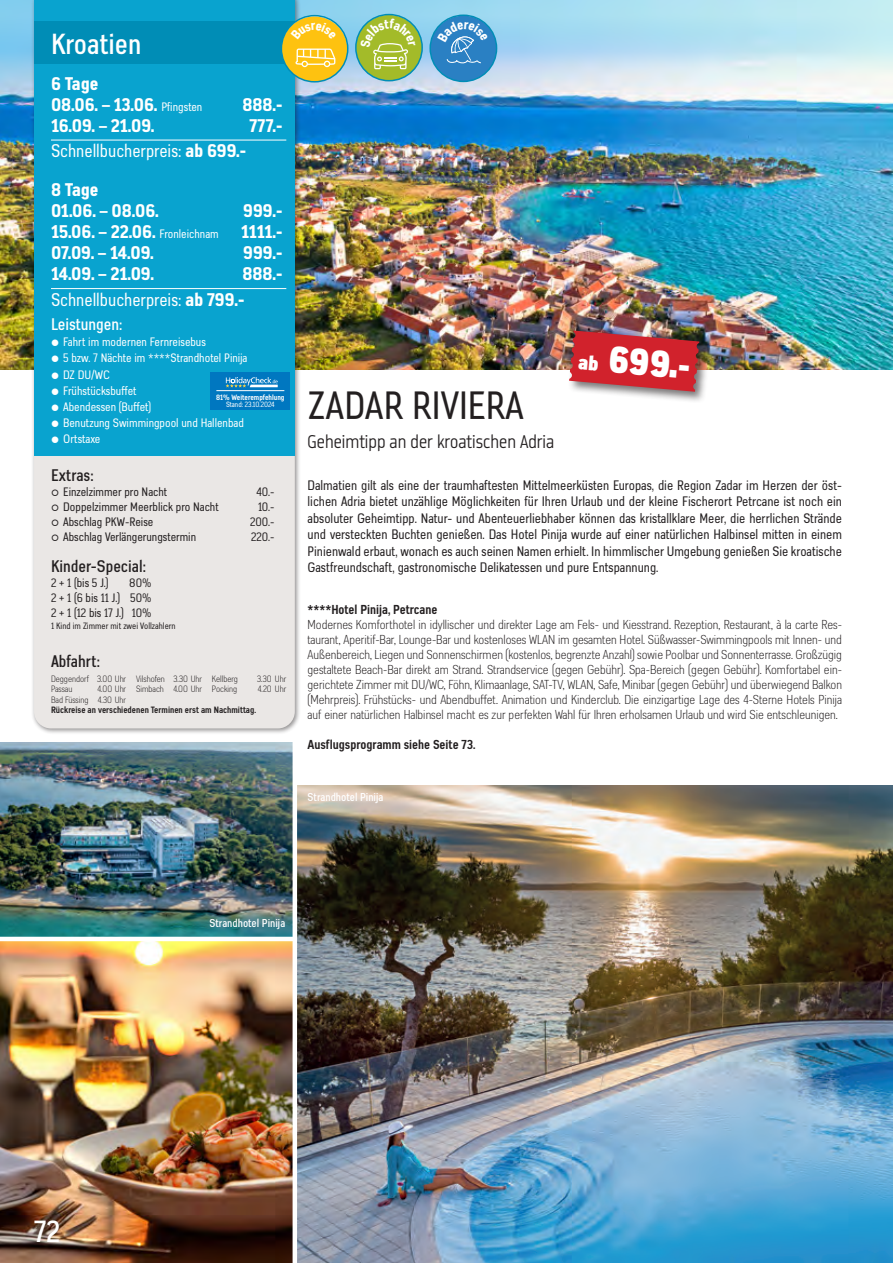
<style>
.page{position:relative;width:893px;height:1263px;background:#fff}
.page>*{position:absolute;margin:0;border:0;box-sizing:border-box;transform-origin:0 0}
.t1{font:42px "Metroflex Narrow";letter-spacing:.015em;color:#231f20}
.t2{font:900 condensed 37.05px "Azbuka Std";color:#fff}
.t3{font:500 condensed 30px "Azbuka Std";color:#fff}
.t4{font:500 condensed 28.5px "Azbuka Std";color:#fff}
.t5{font:300 19.5px "Metroflex Narrow";color:#231f20}
.t6{font:800 condensed 18px/21px "Azbuka Std";color:#fff}
.t7{font:condensed 18px/39px "Azbuka Std";color:#fff}
.t8{font:500 condensed 16.5px "Azbuka Std";color:#231f20}
.t9{font:500 condensed 16.5px "Azbuka Std";color:#fff}
.t10{font:condensed 13.5px/16.5px "Azbuka Std";color:#231f20;text-align:justify}
.t11{font:300 condensed 12.75px/15px "Azbuka Std";color:#231f20;text-align:justify}
.t12{font:700 condensed 12.75px "Azbuka Std";color:#231f20}
.t13{font:condensed 12px/15px "Azbuka Std";color:#231f20;text-align:justify}
.t14{font:condensed 12px/16.2px "Azbuka Std";color:#fff}
.t15{font:500 condensed 11.25px "Azbuka Std";color:#fff}
.t16{font:300 condensed 9px "Azbuka Std";color:#231f20}
.t17{font:700 condensed 9px "Azbuka Std";color:#231f20}
.t18{font:condensed 9px "Azbuka Std";color:#231f20}
.t19{font:700 condensed 7.5px "Azbuka Std";color:#fff}
.t20{font:condensed 7.5px "Azbuka Std";color:#fff}
.s1{font-weight:400;font-size:12px}
.s2{font-weight:800}
.s3{font-size:19.8px}
</style>
<div class="page">
<img style="left:0;top:941px;width:293px;height:322px">
<img style="left:0;top:742px;width:293px;height:195px">
<img style="left:297px;top:785px;width:596px;height:478px">
<img style="left:0;top:0;width:31px;height:370px">
<img style="left:301px;top:0;width:592px;height:370px">
<div style="left:31px;top:0;width:270px;height:735px;background:#231f20;opacity:.5"></div>
<div style="left:34px;top:455px;width:261px;height:273px;background:#eae7e5"></div>
<div style="left:34px;top:0;width:261px;height:455px;background:#09a3cf"></div>
<div style="left:34px;top:21px;width:261px;height:43px;background:#008db6"></div>
<hr style="left:51px;top:140px;width:235px;height:1px;background:#fff">
<hr style="left:51px;top:288px;width:235px;height:1px;background:#fff">
<div style="left:211px;top:372px;width:79px;height:38px;background:#0077c0"></div>
<svg style="left:226px;top:377px;width:52px;height:10px"></svg>
<hr style="left:216px;top:390px;width:68px;height:1px;background:#fff">
<div style="left:567px;top:328px;width:143px;height:75px;background:#231f20;opacity:.6"></div>
<svg style="left:569px;top:330px;width:130px;height:62px;background:#c2383f"></svg>
<div style="left:281px;top:16px;width:66px;height:66px;background:#fec210;border-radius:50%"></div>
<svg style="left:295px;top:49px;width:40px;height:18px"></svg>
<div style="left:281px;top:15px;width:67px;height:68px;border:2px solid #008db6;border-radius:50%"></div>
<svg style="left:356px;top:15px;width:66px;height:66px"></svg>
<div style="left:355px;top:14px;width:68px;height:67px;border:2px solid #008db6;border-radius:50%"></div>
<svg style="left:52px;top:489px;width:6px;height:7px"></svg>
<svg style="left:52px;top:504px;width:6px;height:7px"></svg>
<svg style="left:52px;top:519px;width:6px;height:7px"></svg>
<svg style="left:52px;top:534px;width:6px;height:7px"></svg>
<svg style="left:291px;top:22px;width:46px;height:6px"></svg>
<svg style="left:360px;top:19px;width:56px;height:50px;background:#a7c147"></svg>
<svg style="left:430px;top:16px;width:67px;height:65px;background:#4795cc"></svg>
<h3 class="t4" style="left:51px;top:26px;width:92px">Kroatien</h3>
<h3 class="t6" style="left:51px;top:73px;width:153px">6 Tage<br>08.06. – 13.06. <span class="s1">Pfingsten</span></h3>
<h3 class="t6" style="left:242px;top:94px;width:41px">888.-</h3>
<h3 class="t6" style="left:51px;top:115px;width:105px">16.09. – 21.09.</h3>
<h3 class="t6" style="left:249px;top:115px;width:35px">777.-</h3>
<h3 class="t7" style="left:51px;top:132px;width:197px">Schnellbucherpreis: <span class="s2">ab 699.-<br>8 Tage</span></h3>
<h3 class="t6" style="left:51px;top:201px;width:109px">01.06. – 08.06.</h3>
<h3 class="t6" style="left:51px;top:201px;width:233px;text-align:justify;text-indent:192px">999.- 15.06. – 22.06. <span class="s1">Fronleichnam</span> 1111.- 07.09. – 14.09.</h3>
<h3 class="t6" style="left:243px;top:243px;width:41px">999.-</h3>
<h3 class="t7" style="left:51px;top:261px;width:233px;line-height:25.5px;text-indent:191px"><span class="s2">888.-<br></span>Schnellbucherpreis: <span class="s2">ab 799.-</span></h3>
<p class="t9" style="left:51px;top:314px;width:73px">Leistungen:</p>
<p class="t14" style="left:63px;top:334px;width:186px">Fahrt im modernen Fernreisebus<br>5 bzw. 7 Nächte im ****Strandhotel Pinija<br>DZ DU/WC<br>Frühstücksbuffet<br>Abendessen (Buffet)<br>Benutzung Swimmingpool und Hallenbad<br>Ortstaxe</p>
<p class="t8" style="left:51px;top:465px;width:44px">Extras:</p>
<p class="t13" style="left:63px;top:484px;width:106px">Einzelzimmer pro Nacht</p>
<p class="t13" style="left:256px;top:484px;width:20px">40.-</p>
<p class="t13" style="left:63px;top:499px;width:157px">Doppelzimmer Meerblick pro Nacht</p>
<p class="t13" style="left:258px;top:499px;width:18px">10.-</p>
<p class="t13" style="left:63px;top:514px;width:92px">Abschlag PKW-Reise</p>
<p class="t13" style="left:250px;top:514px;width:26px">200.-</p>
<p class="t13" style="left:63px;top:529px;width:135px">Abschlag Verlängerungstermin</p>
<p class="t13" style="left:251px;top:529px;width:25px">220.-</p>
<p class="t8" style="left:51px;top:557px;width:96px">Kinder-Special:</p>
<p class="t13" style="left:51px;top:576px;width:59px">2 + 1 (bis 5 J.)</p>
<h3 class="t6" style="left:51px;top:264px;width:105px">14.09. – 21.09.</h3>
<p class="t19" style="left:216px;top:392px;width:70px">81% Weiterempfehlung</p>
<p class="t20" style="left:226px;top:400px;width:50px">Stand: 23.10.2024</p>
<p class="t13" style="left:51px;top:576px;width:102px;text-indent:78px">80% 2 + 1 (6 bis 11 J.) 50% 2 + 1 (12 bis 17 J.) 10%</p>
<p class="t18" style="left:51px;top:621px;width:126px">1 Kind im Zimmer mit zwei Vollzahlern</p>
<p class="t8" style="left:51px;top:651px;width:51px">Abfahrt:</p>
<p class="t16" style="left:51px;top:673px;width:188px">Deggendorf 3.00 Uhr Vilshofen 3.30 Uhr Kellberg</p>
<p class="t16" style="left:257px;top:673px;width:31px">3.30 Uhr</p>
<p class="t16" style="left:51px;top:684px;width:23px">Passau</p>
<p class="t16" style="left:98px;top:684px;width:141px">4.00 Uhr Simbach 4.00 Uhr Pocking</p>
<p class="t16" style="left:258px;top:684px;width:30px">4.20 Uhr</p>
<p class="t16" style="left:51px;top:694px;width:77px">Bad Füssing 4.30 Uhr</p>
<p class="t17" style="left:51px;top:705px;width:206px">Rückreise an verschiedenen Terminen erst am Nachmittag.</p>
<h2 class="t2" style="left:581px;top:332px;width:113px;rotate:5deg"><span class="s3">ab</span> 699.-</h2>
<h1 class="t1" style="left:308px;top:381px;width:217px">ZADAR RIVIERA</h1>
<h3 class="t5" style="left:308px;top:430px;width:248px">Geheimtipp an der kroatischen Adria</h3>
<p class="t10" style="left:308px;top:477px;width:536px">Dalmatien gilt als eine der traumhaftesten Mittelmeerküsten Europas, die Region Zadar im Herzen der öst&shy;lichen Adria bietet unzählige Möglichkeiten für Ihren Urlaub und der kleine Fischerort Petrcane ist noch ein absoluter Geheimtipp. Natur- und Abenteuerliebhaber können das kristallklare Meer, die herrlichen Strände und versteckten Buchten genießen. Das Hotel Pinija wurde auf einer natürlichen Halbinsel mitten in einem Pinienwald erbaut, wonach es auch seinen Namen erhielt. In himmlischer Umgebung genießen Sie kroatische Gastfreundschaft, gastronomische Delikatessen und pure Entspannung.</p>
<p class="t12" style="left:308px;top:601px;width:131px">****Hotel Pinija, Petrcane</p>
<p class="t11" style="left:308px;top:617px;width:536px">Modernes Komforthotel in idyllischer und direkter Lage am Fels- und Kiesstrand. Rezeption, Restaurant, à la carte Res&shy;taurant, Aperitif-Bar, Lounge-Bar und kostenloses WLAN im gesamten Hotel. Süßwasser-Swimmingpools mit Innen- und Außenbereich, Liegen und Sonnenschirmen (kostenlos, begrenzte Anzahl) sowie Poolbar und Sonnenterrasse. Großzügig gestaltete Beach-Bar direkt am Strand. Strandservice (gegen Gebühr). Spa-Bereich (gegen Gebühr). Komfortabel ein&shy;gerichtete Zimmer mit DU/WC, Föhn, Klimaanlage, SAT-TV, WLAN, Safe, Minibar (gegen Gebühr) und überwiegend Balkon (Mehrpreis). Frühstücks- und Abendbuffet. Animation und Kinderclub. Die einzigartige Lage des 4-Sterne Hotels Pinija auf einer natürlichen Halbinsel macht es zur perfekten Wahl für Ihren erholsamen Urlaub und wird Sie entschleunigen.</p>
<p class="t12" style="left:308px;top:736px;width:169px">Ausflugsprogramm siehe Seite 73.</p>
<p class="t15" style="left:308px;top:790px;width:77px">Strandhotel Pinija</p>
<p class="t15" style="left:209px;top:917px;width:77px">Strandhotel Pinija</p>
<h3 class="t3" style="left:34px;top:1213px;width:28px">72</h3>
</div>
